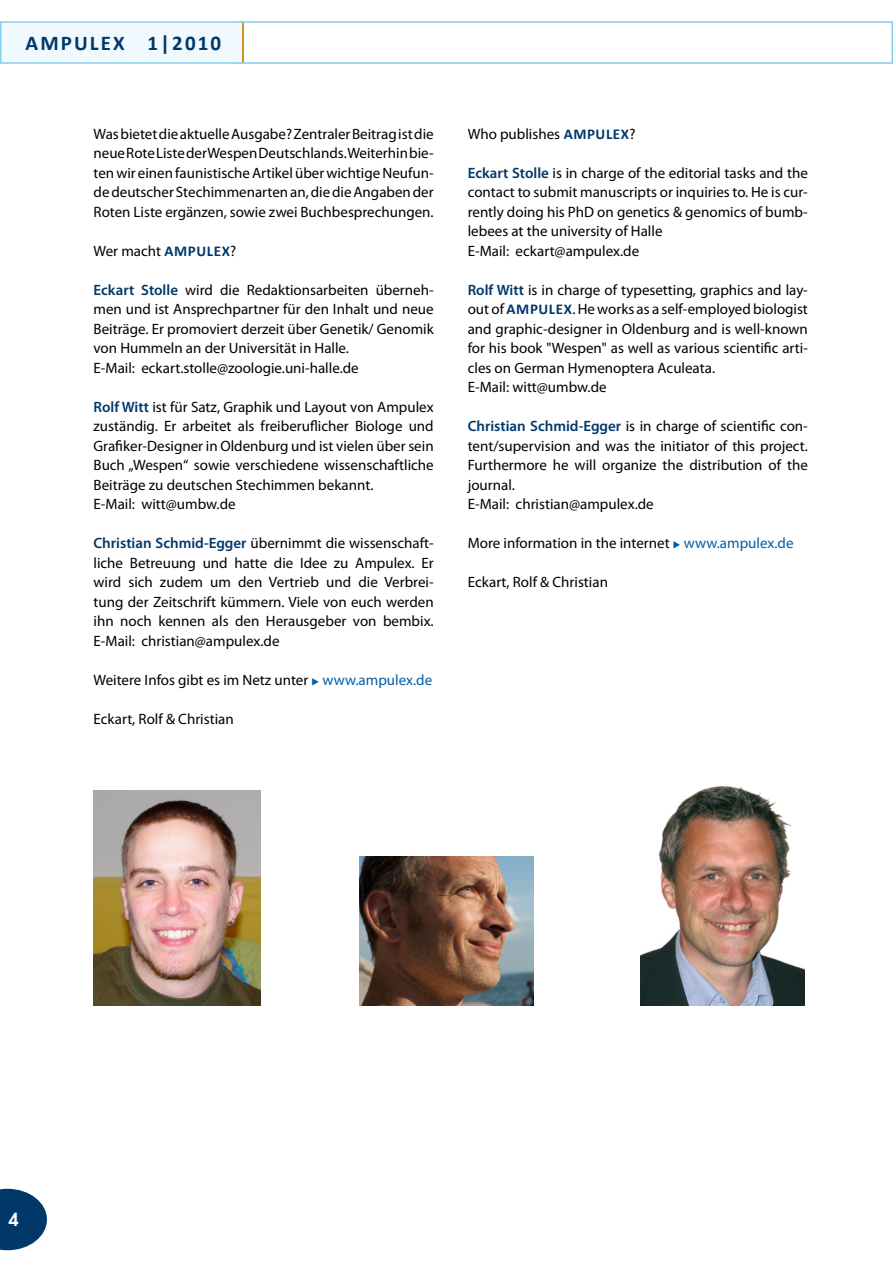
<style>
.page{position:relative;width:893px;height:1263px;background:#fff}
.page>*{position:absolute;margin:0;border:0;box-sizing:border-box;transform-origin:0 0}
.t1{font:700 21px "Calibri";letter-spacing:.1em;color:#00386a}
.t2{font:600 18px "Avant Garde";color:#fff}
.t3{font:15px/19.5px "Myriad Pro";color:#000}
.t4{font:700 15px "Calibri";color:#00386a}
.s1{font-family:"Calibri";font-weight:700;color:#00386a}
.s2{font-weight:600;color:#00386a}
.s3{color:#005ea8}
.s4{font-family:"Myriad Pro";font-weight:400;color:#000}
</style>
<div class="page">
<div style="left:238px;top:21px;width:655px;height:43px;border:2px solid #84d0f0"></div>
<svg style="left:0;top:1189px;width:47px;height:61px"></svg>
<div style="left:0;top:21px;width:244px;height:43px;background:#f0f9fd;border:2px solid #84d0f0"></div>
<hr style="left:242px;top:23px;width:2px;height:39px;background:#e08603">
<img style="left:641px;top:785px;width:164px;height:220px">
<img style="left:359px;top:856px;width:175px;height:149px">
<img style="left:94px;top:791px;width:166px;height:214px">
<h1 class="t1" style="left:26px;top:30px;width:197px">AMPULEX 1|2010</h1>
<p class="t3" style="left:94px;top:124px;width:342px;text-align:justify">Was bietet die aktuelle Ausgabe? Zentraler Beitrag ist die neue Rote Liste der Wespen Deutschlands. Weiterhin bie&shy;ten wir einen faunistische Artikel über wichtige Neufun&shy;de deutscher Stechimmenarten an, die die Angaben der Roten Liste ergänzen, sowie zwei Buchbesprechungen.</p>
<p class="t3" style="left:94px;top:241px;width:91px">Wer macht <span class="s1">AMPULEX</span></p>
<p class="t3" style="left:230px;top:241px;width:8px">?</p>
<p class="t3" style="left:94px;top:280px;width:342px"><span class="s2">Eckart Stolle</span> wird die Redaktionsarbeiten überneh&shy;men und ist Ansprechpartner für den Inhalt und neue Beiträge. Er promoviert derzeit über Genetik/ Genomik von Hummeln an der Universität in Halle.<br>E-Mail: eckart.stolle@zoologie.uni-halle.de</p>
<p class="t3" style="left:94px;top:397px;width:342px"><span class="s2">Rolf Witt</span> ist für Satz, Graphik und Layout von Ampulex zuständig. Er arbeitet als freiberuflicher Biologe und Grafiker-Designer in Oldenburg und ist vielen über sein Buch „Wespen“ sowie verschiedene wissenschaftliche Beiträge zu deutschen Stechimmen bekannt.<br>E-Mail: witt@umbw.de</p>
<p class="t3" style="left:94px;top:533px;width:342px;text-align:justify"><span class="s2">Christian Schmid-Egger</span> übernimmt die wissenschaft&shy;liche Betreuung und hatte die Idee zu Ampulex. Er wird sich zudem um den Vertrieb und die Verbrei&shy;tung der Zeitschrift kümmern. Viele von euch werden ihn noch kennen als den Herausgeber von bembix.<br>E-Mail: christian@ampulex.de</p>
<p class="t3" style="left:94px;top:670px;width:340px">Weitere Infos gibt es im Netz unter <span class="s3">◆ www.ampulex.de</span></p>
<p class="t3" style="left:94px;top:709px;width:142px">Eckart, Rolf &amp; Christian</p>
<p class="t3" style="left:468px;top:124px;width:116px">Who publishes <span class="s1">AMPULEX</span></p>
<p class="t3" style="left:629px;top:124px;width:8px">?</p>
<p class="t3" style="left:468px;top:163px;width:342px"><span class="s2">Eckart Stolle</span> is in charge of the editorial tasks and the contact to submit manuscripts or inquiries to. He is cur&shy;rently doing his PhD on genetics &amp; genomics of bumb&shy;lebees at the university of Halle<br>E-Mail: eckart@ampulex.de</p>
<p class="t3" style="left:468px;top:280px;width:342px"><span class="s2">Rolf Witt</span> is in charge of typesetting, graphics and lay-</p>
<p class="t4" style="left:468px;top:300px;width:59px"><span class="s4">out of</span> AMPULEX</p>
<p class="t3" style="left:468px;top:299px;width:342px;text-indent:105px">. He works as a self-employed biologist and graphic-designer in Oldenburg and is well-known for his book "Wespen" as well as various scientific arti&shy;cles on German Hymenoptera Aculeata.<br>E-Mail: witt@umbw.de</p>
<p class="t3" style="left:468px;top:416px;width:342px"><span class="s2">Christian Schmid-Egger</span> is in charge of scientific con&shy;tent/supervision and was the initiator of this project.<br>Furthermore he will organize the distribution of the journal.<br>E-Mail: christian@ampulex.de</p>
<p class="t3" style="left:468px;top:533px;width:327px">More information in the internet <span class="s3">◆ www.ampulex.de</span></p>
<p class="t3" style="left:468px;top:572px;width:142px">Eckart, Rolf &amp; Christian</p>
<p class="t2" style="left:9px;top:1208px;width:12px">4</p>
</div>
